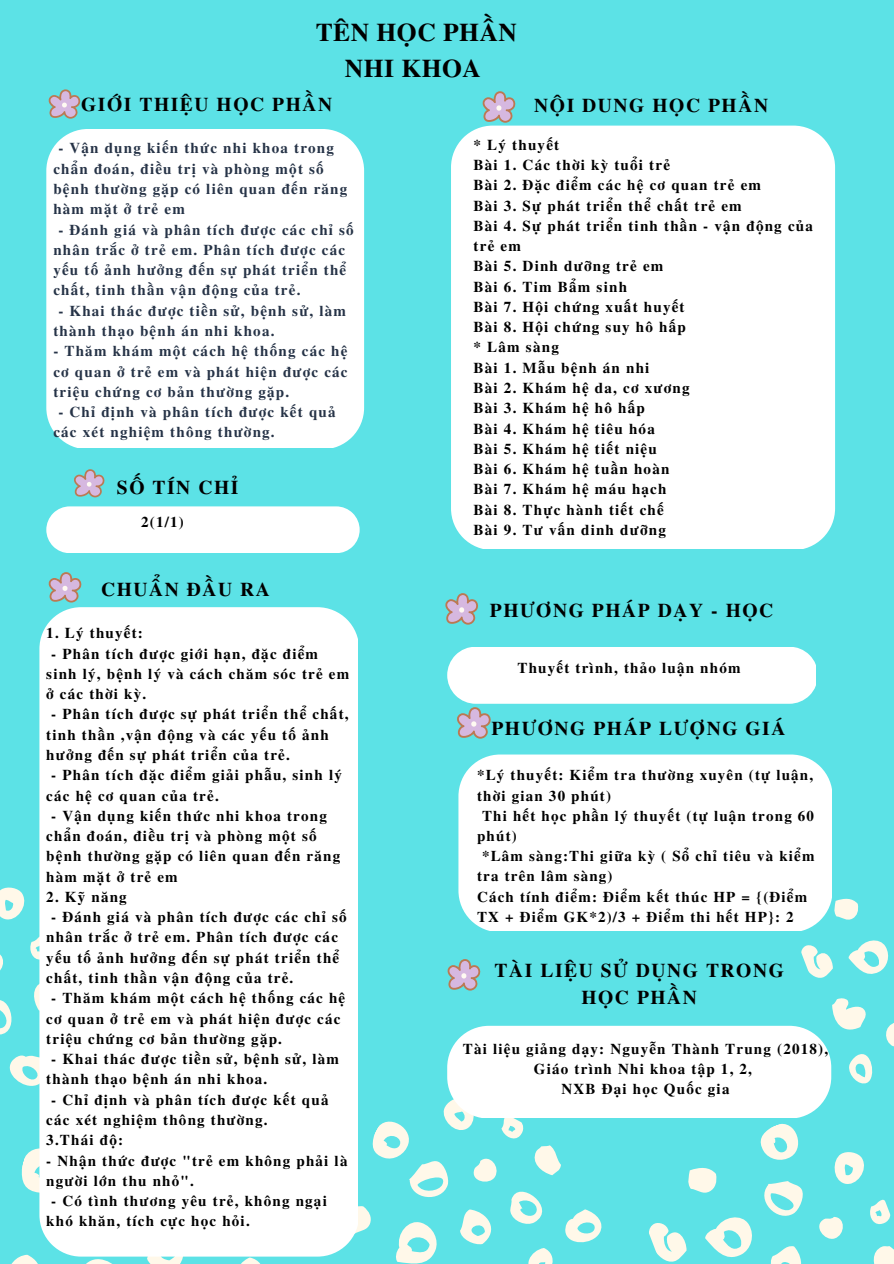
<style>
.page{position:relative;width:894px;height:1264px;background:#fff}
.page>*{position:absolute;margin:0;border:0;box-sizing:border-box;transform-origin:0 0}
.t1{font:700 25.5px/36px "Te X Gyre Termes";letter-spacing:.02em;color:#000;text-align:center}
.t2{font:700 19.5px/27px "Te X Gyre Termes";letter-spacing:.08em;color:#000;text-align:center}
.t3{font:700 15px/20.2px "Te X Gyre Termes";letter-spacing:.08em;color:#000}
.t4{font:700 15px/20.2px "Te X Gyre Termes";letter-spacing:.08em;color:#263347}
</style>
<div class="page">
<div style="left:0;top:0;width:893px;height:1263px;background:#5ce2e6"></div>
<svg style="left:0;top:887px;width:317px;height:376px"></svg>
<div style="left:39px;top:607px;width:319px;height:649px;background:#fff"></div>
<div style="left:46px;top:506px;width:313px;height:46px;background:#fff"></div>
<div style="left:46px;top:129px;width:318px;height:318px;background:#fff"></div>
<div style="left:451px;top:126px;width:383px;height:423px;background:#fff"></div>
<div style="left:458px;top:754px;width:373px;height:99px;background:#fff"></div>
<svg style="left:48px;top:572px;width:34px;height:30px"></svg>
<svg style="left:447px;top:647px;width:368px;height:91px"></svg>
<svg style="left:48px;top:89px;width:33px;height:30px"></svg>
<svg style="left:445px;top:593px;width:33px;height:31px"></svg>
<svg style="left:482px;top:91px;width:34px;height:32px"></svg>
<svg style="left:337px;top:853px;width:556px;height:410px"></svg>
<svg style="left:74px;top:469px;width:31px;height:28px"></svg>
<h1 class="t1" style="left:315px;top:13px;width:203px">TÊN HỌC PHẦN<br>NHI KHOA</h1>
<h2 class="t2" style="left:81px;top:90px;width:252px">GIỚI THIỆU HỌC PHẦN</h2>
<p class="t4" style="left:53px;top:137px;width:295px;text-indent:5px">- Vận dụng kiến thức nhi khoa trong chẩn đoán, điều trị và phòng một số bệnh thường gặp có liên quan đến răng hàm mặt ở trẻ em</p>
<p class="t4" style="left:53px;top:219px;width:302px;text-indent:5px">- Đánh giá và phân tích được các chỉ số nhân trắc ở trẻ em. Phân tích được các yếu tố ảnh hưởng đến sự phát triển thể chất, tinh thần vận động của trẻ.</p>
<p class="t4" style="left:53px;top:300px;width:294px;text-indent:5px">- Khai thác được tiền sử, bệnh sử, làm thành thạo bệnh án nhi khoa.</p>
<p class="t4" style="left:53px;top:340px;width:295px;text-align:justify">- Thăm khám một cách hệ thống các hệ cơ quan ở trẻ em và phát hiện được các triệu chứng cơ bản thường gặp.</p>
<p class="t4" style="left:53px;top:401px;width:284px;text-indent:5px">- Chỉ định và phân tích được kết quả các xét nghiệm thông thường.</p>
<h2 class="t2" style="left:534px;top:91px;width:235px">NỘI DUNG HỌC PHẦN</h2>
<p class="t3" style="left:473px;top:134px;width:341px">* Lý thuyết<br>Bài 1. Các thời kỳ tuổi trẻ<br>Bài 2. Đặc điểm các hệ cơ quan trẻ em<br>Bài 3. Sự phát triển thể chất trẻ em<br>Bài 4. Sự phát triển tinh thần - vận động của trẻ em<br>Bài 5. Dinh dưỡng trẻ em<br>Bài 6. Tim Bẩm sinh<br>Bài 7. Hội chứng xuất huyết<br>Bài 8. Hội chứng suy hô hấp<br>* Lâm sàng<br>Bài 1. Mẫu bệnh án nhi<br>Bài 2. Khám hệ da, cơ xương<br>Bài 3. Khám hệ hô hấp<br>Bài 4. Khám hệ tiêu hóa<br>Bài 5. Khám hệ tiết niệu<br>Bài 6. Khám hệ tuần hoàn<br>Bài 7. Khám hệ máu hạch<br>Bài 8. Thực hành tiết chế<br>Bài 9. Tư vấn dinh dưỡng</p>
<h2 class="t2" style="left:117px;top:473px;width:123px">SỐ TÍN CHỈ</h2>
<p class="t3" style="left:141px;top:511px;width:44px">2(1/1)</p>
<h2 class="t2" style="left:101px;top:575px;width:170px">CHUẨN ĐẦU RA</h2>
<p class="t3" style="left:46px;top:622px;width:98px">1. Lý thuyết:</p>
<p class="t3" style="left:46px;top:642px;width:304px;text-indent:5px">- Phân tích được giới hạn, đặc điểm sinh lý, bệnh lý và cách chăm sóc trẻ em ở các thời kỳ.</p>
<p class="t3" style="left:46px;top:703px;width:304px;text-indent:5px">- Phân tích được sự phát triển thể chất, tinh thần ,vận động và các yếu tố ảnh hưởng đến sự phát triển của trẻ.</p>
<p class="t3" style="left:46px;top:764px;width:297px;text-indent:5px">- Phân tích đặc điểm giải phẫu, sinh lý các hệ cơ quan của trẻ.</p>
<p class="t3" style="left:46px;top:804px;width:295px;text-indent:5px">- Vận dụng kiến thức nhi khoa trong chẩn đoán, điều trị và phòng một số bệnh thường gặp có liên quan đến răng hàm mặt ở trẻ em</p>
<p class="t3" style="left:46px;top:886px;width:82px">2. Kỹ năng</p>
<p class="t3" style="left:46px;top:906px;width:302px;text-indent:5px">- Đánh giá và phân tích được các chỉ số nhân trắc ở trẻ em. Phân tích được các yếu tố ảnh hưởng đến sự phát triển thể chất, tinh thần vận động của trẻ.</p>
<p class="t3" style="left:46px;top:987px;width:300px;text-indent:5px">- Thăm khám một cách hệ thống các hệ cơ quan ở trẻ em và phát hiện được các triệu chứng cơ bản thường gặp.</p>
<p class="t3" style="left:46px;top:1048px;width:294px;text-indent:5px">- Khai thác được tiền sử, bệnh sử, làm thành thạo bệnh án nhi khoa.</p>
<p class="t3" style="left:46px;top:1088px;width:284px;text-indent:5px">- Chỉ định và phân tích được kết quả các xét nghiệm thông thường.<br>3.Thái độ:</p>
<p class="t3" style="left:46px;top:1149px;width:302px">- Nhận thức được "trẻ em không phải là người lớn thu nhỏ".</p>
<p class="t3" style="left:46px;top:1190px;width:282px;text-indent:5px">- Có tình thương yêu trẻ, không ngại khó khăn, tích cực học hỏi.</p>
<h2 class="t2" style="left:490px;top:596px;width:285px">PHƯƠNG PHÁP DẠY - HỌC</h2>
<p class="t3" style="left:517px;top:657px;width:224px">Thuyết trình, thảo luận nhóm</p>
<h2 class="t2" style="left:491px;top:713px;width:295px">PHƯƠNG PHÁP LƯỢNG GIÁ</h2>
<p class="t3" style="left:477px;top:764px;width:337px">*Lý thuyết: Kiểm tra thường xuyên (tự luận,</p>
<p class="t3" style="left:477px;top:784px;width:135px">thời gian 30 phút)</p>
<p class="t3" style="left:482px;top:804px;width:333px">Thi hết học phần lý thuyết (tự luận trong 60</p>
<p class="t3" style="left:477px;top:825px;width:41px">phút)</p>
<p class="t3" style="left:482px;top:845px;width:334px">*Lâm sàng:Thi giữa kỳ ( Sổ chỉ tiêu và kiểm</p>
<p class="t3" style="left:477px;top:865px;width:137px">tra trên lâm sàng)</p>
<p class="t3" style="left:477px;top:885px;width:331px">Cách tính điểm: Điểm kết thúc HP = {(Điểm</p>
<p class="t3" style="left:477px;top:905px;width:318px">TX + Điểm GK*2)/3 + Điểm thi hết HP}: 2</p>
<h2 class="t2" style="left:494px;top:956px;width:291px">TÀI LIỆU SỬ DỤNG TRONG<br>HỌC PHẦN</h2>
<p class="t3" style="left:462px;top:1037px;width:367px;text-align:center">Tài liệu giảng dạy: Nguyễn Thành Trung (2018),<br>Giáo trình Nhi khoa tập 1, 2,<br>NXB Đại học Quốc gia</p>
</div>
